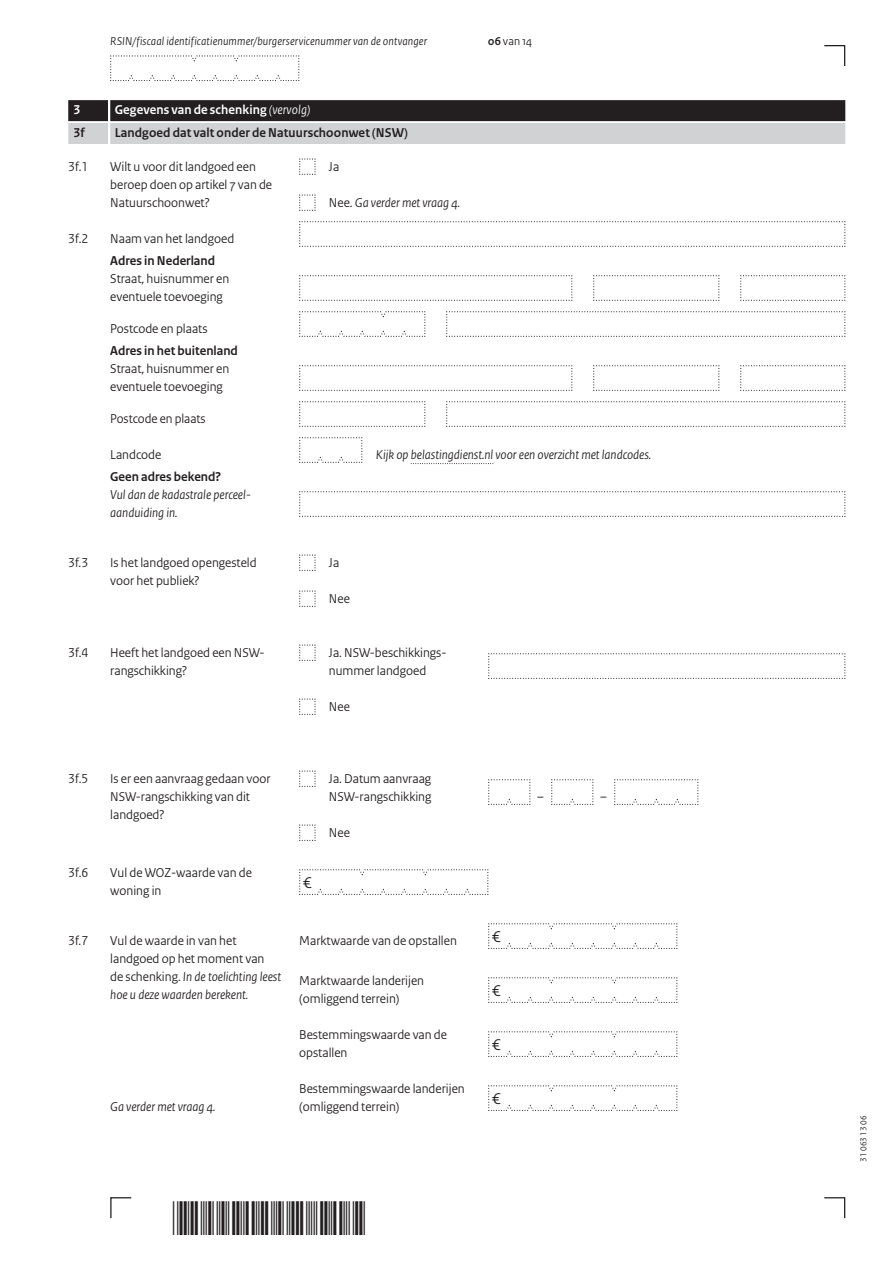
<style>
.page{position:relative;width:893px;height:1263px;background:#fff}
.page>*{position:absolute;margin:0;border:0;box-sizing:border-box;transform-origin:0 0}
.t1{font:45px "Symbol";color:#231f20;scale:.67 1}
.t2{font:16.5px "Rijksoverheid Sans Heading";color:#231f20}
.t3{font:13.5px/18px "Rijksoverheid Sans Heading";color:#231f20}
.t4{font:italic 13.5px/18px "Rijksoverheid Sans Heading";color:#231f20}
.t5{font:700 13.5px "Rijksoverheid Sans Heading";color:#231f20}
.t6{font:700 13.5px "Rijksoverheid Sans Heading";letter-spacing:.01em;color:#fff}
.t7{font:italic 12px "Rijksoverheid Sans Heading";letter-spacing:.015em;color:#231f20}
.t8{font:12px "Rijksoverheid Sans Heading";color:#231f20}
.t9{font:9px "Rijksoverheid Sans Heading";color:#231f20}
.s1{font-weight:700}
.s2{font-weight:400;font-style:italic}
.s3{font-style:normal}
.s4{font-style:italic}
</style>
<div class="page">
<svg style="left:824px;top:1197px;width:22px;height:22px"></svg>
<svg style="left:110px;top:1197px;width:22px;height:22px"></svg>
<svg style="left:824px;top:45px;width:22px;height:21px"></svg>
<svg style="left:110px;top:55px;width:190px;height:26px"></svg>
<div style="left:110px;top:123px;width:735px;height:21px;background:#d1d2d4"></div>
<div style="left:68px;top:123px;width:40px;height:21px;background:#d1d2d4"></div>
<svg style="left:299px;top:158px;width:17px;height:17px"></svg>
<svg style="left:299px;top:194px;width:17px;height:17px"></svg>
<svg style="left:299px;top:221px;width:547px;height:26px"></svg>
<svg style="left:299px;top:275px;width:274px;height:26px"></svg>
<svg style="left:593px;top:275px;width:127px;height:26px"></svg>
<svg style="left:740px;top:275px;width:106px;height:26px"></svg>
<svg style="left:299px;top:311px;width:127px;height:26px"></svg>
<svg style="left:446px;top:311px;width:400px;height:26px"></svg>
<svg style="left:299px;top:365px;width:274px;height:26px"></svg>
<svg style="left:593px;top:365px;width:127px;height:26px"></svg>
<svg style="left:740px;top:365px;width:106px;height:26px"></svg>
<svg style="left:299px;top:401px;width:127px;height:26px"></svg>
<svg style="left:446px;top:401px;width:400px;height:26px"></svg>
<svg style="left:411px;top:463px;width:82px;height:1px"></svg>
<svg style="left:299px;top:437px;width:64px;height:26px"></svg>
<svg style="left:299px;top:491px;width:547px;height:26px"></svg>
<svg style="left:299px;top:554px;width:17px;height:17px"></svg>
<svg style="left:299px;top:590px;width:17px;height:17px"></svg>
<svg style="left:299px;top:644px;width:17px;height:17px"></svg>
<svg style="left:488px;top:653px;width:358px;height:26px"></svg>
<svg style="left:299px;top:698px;width:17px;height:17px"></svg>
<svg style="left:299px;top:770px;width:17px;height:17px"></svg>
<svg style="left:488px;top:779px;width:43px;height:26px"></svg>
<svg style="left:551px;top:779px;width:43px;height:26px"></svg>
<svg style="left:614px;top:779px;width:85px;height:26px"></svg>
<svg style="left:299px;top:824px;width:17px;height:17px"></svg>
<svg style="left:299px;top:869px;width:190px;height:26px"></svg>
<svg style="left:488px;top:923px;width:190px;height:26px"></svg>
<svg style="left:488px;top:977px;width:190px;height:26px"></svg>
<svg style="left:488px;top:1031px;width:190px;height:26px"></svg>
<svg style="left:488px;top:1085px;width:190px;height:26px"></svg>
<div style="left:110px;top:100px;width:735px;height:21px;background:#231f20"></div>
<div style="left:68px;top:100px;width:40px;height:21px;background:#231f20"></div>
<p class="t7" style="left:110px;top:34px;width:318px">RSIN/fiscaal identificatienummer/burgerservicenummer van de ontvanger</p>
<p class="t8" style="left:488px;top:34px;width:45px"><span class="s1">06</span> van 14</p>
<p class="t6" style="left:74px;top:102px;width:8px">3</p>
<p class="t6" style="left:115px;top:102px;width:197px">Gegevens van de schenking <span class="s2">(vervolg)</span></p>
<p class="t5" style="left:74px;top:125px;width:13px">3f</p>
<p class="t5" style="left:115px;top:125px;width:294px">Landgoed dat valt onder de Natuurschoonwet (NSW)</p>
<p class="t3" style="left:68px;top:158px;width:22px">3f.1</p>
<p class="t3" style="left:110px;top:158px;width:163px">Wilt u voor dit landgoed een beroep doen op artikel 7 van de<br>Natuurschoonwet?</p>
<p class="t3" style="left:329px;top:158px;width:12px">Ja</p>
<p class="t4" style="left:329px;top:194px;width:133px"><span class="s3">Nee.</span> Ga verder met vraag 4.</p>
<p class="t3" style="left:68px;top:230px;width:22px">3f.2</p>
<p class="t3" style="left:110px;top:230px;width:126px">Naam van het landgoed</p>
<p class="t5" style="left:110px;top:253px;width:106px">Adres in Nederland</p>
<p class="t3" style="left:110px;top:270px;width:121px">Straat, huisnummer en eventuele toevoeging</p>
<p class="t3" style="left:110px;top:320px;width:99px">Postcode en plaats</p>
<p class="t5" style="left:110px;top:343px;width:129px">Adres in het buitenland</p>
<p class="t3" style="left:110px;top:360px;width:121px">Straat, huisnummer en eventuele toevoeging</p>
<p class="t3" style="left:110px;top:410px;width:97px">Postcode en plaats</p>
<p class="t3" style="left:110px;top:446px;width:53px">Landcode</p>
<p class="t4" style="left:376px;top:446px;width:277px">Kijk op belastingdienst.nl voor een overzicht met landcodes.</p>
<p class="t5" style="left:110px;top:469px;width:112px">Geen adres bekend?</p>
<p class="t4" style="left:110px;top:486px;width:142px">Vul dan de kadastrale perceel&shy;aanduiding in.</p>
<p class="t3" style="left:68px;top:554px;width:22px">3f.3</p>
<p class="t3" style="left:110px;top:554px;width:148px">Is het landgoed opengesteld voor het publiek?</p>
<p class="t3" style="left:329px;top:554px;width:12px">Ja</p>
<p class="t3" style="left:329px;top:590px;width:22px">Nee</p>
<p class="t3" style="left:68px;top:644px;width:22px">3f.4</p>
<p class="t3" style="left:110px;top:644px;width:156px">Heeft het landgoed een NSW&shy;rangschikking?</p>
<p class="t3" style="left:329px;top:644px;width:119px">Ja. NSW-beschikkings&shy;nummer landgoed</p>
<p class="t3" style="left:329px;top:698px;width:22px">Nee</p>
<p class="t3" style="left:68px;top:770px;width:22px">3f.5</p>
<p class="t3" style="left:110px;top:770px;width:162px">Is er een aanvraag gedaan voor<br>NSW-rangschikking van dit landgoed?</p>
<p class="t3" style="left:329px;top:770px;width:104px">Ja. Datum aanvraag<br>NSW-rangschikking</p>
<p class="t3" style="left:329px;top:824px;width:22px">Nee</p>
<p class="t3" style="left:68px;top:864px;width:22px">3f.6</p>
<p class="t3" style="left:110px;top:864px;width:143px">Vul de WOZ-waarde van de woning in</p>
<p class="t2" style="left:303px;top:873px;width:10px">€</p>
<p class="t3" style="left:68px;top:932px;width:22px">3f.7</p>
<p class="t3" style="left:110px;top:932px;width:172px">Vul de waarde in van het landgoed op het moment van<br>de schenking. <span class="s4">In de toelichting leest hoe u deze waarden berekent.</span></p>
<p class="t3" style="left:299px;top:932px;width:159px">Marktwaarde van de opstallen</p>
<p class="t2" style="left:492px;top:927px;width:10px">€</p>
<p class="t3" style="left:299px;top:972px;width:126px">Marktwaarde landerijen (omliggend terrein)</p>
<p class="t2" style="left:492px;top:981px;width:10px">€</p>
<p class="t3" style="left:299px;top:1026px;width:149px">Bestemmingswaarde van de opstallen</p>
<p class="t2" style="left:492px;top:1035px;width:10px">€</p>
<p class="t3" style="left:299px;top:1080px;width:167px">Bestemmingswaarde landerijen (omliggend terrein)</p>
<p class="t2" style="left:492px;top:1089px;width:10px">€</p>
<p class="t4" style="left:110px;top:1098px;width:107px">Ga verder met vraag 4.</p>
<h1 class="t1" style="left:190px;top:1193px;width:185px">✓ ✓✓</h1>
<p class="t3" style="left:537px;top:788px;width:8px">–</p>
<p class="t3" style="left:600px;top:788px;width:8px">–</p>
<p class="t9" style="left:858px;top:1161px;width:47px;rotate:-90deg">31 063 13 06</p>
</div>
